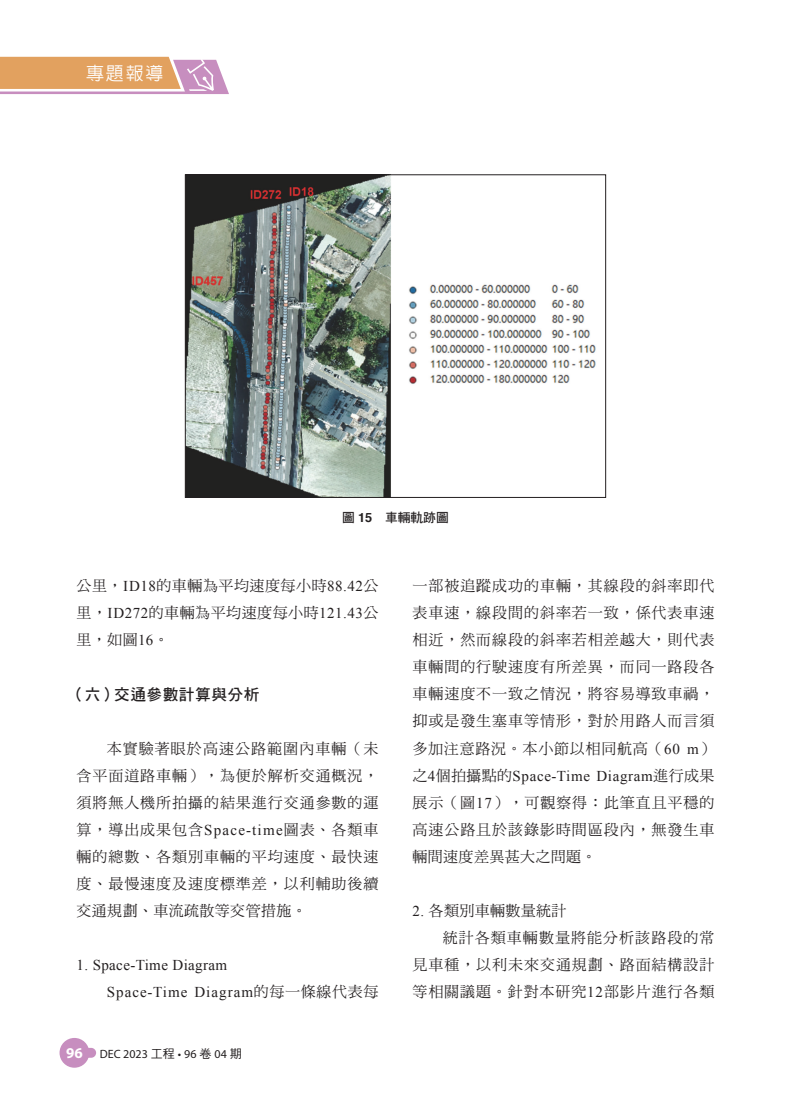
<style>
.page{position:relative;width:808px;height:1106px;background:#fff}
.page>*{position:absolute;margin:0;border:0;box-sizing:border-box;transform-origin:0 0}
.t1{font:500 18px "AR Hei B5";color:#fff}
.t2{font:15.75px "DF Hei Std W7";letter-spacing:.03em;color:#231f20}
.t3{font:15px/27px "DF Ming Std W5";letter-spacing:.06em;color:#231f20;text-align:justify}
.t4{font:15px/27px "Times New Roman";letter-spacing:.045em;color:#231f20}
.t5{font:15px "DF Ming Std W5";letter-spacing:.025em;color:#231f20}
.t6{font:12.75px "DF Hei Std W7";color:#231f20}
.t7{font:12px "Myriad Pro";color:#231f20}
.s1{font-family:"Helvetica";font-weight:700}
.s2{font-family:"Times New Roman"}
.s3{font-family:"DF Ming Std W5"}
.s4{font-weight:700;font-size:15px;color:#fff}
.s5{font-family:"DF Hei Std W5"}
</style>
<div class="page">
<div style="left:60px;top:1037px;width:29px;height:30px;background:#c78ebf;border-radius:50%"></div>
<div style="left:70px;top:1047px;width:26px;height:10px;background:#c78ebf;border-radius:5px"></div>
<svg style="left:0;top:57px;width:229px;height:37px;background:#e0a988"></svg>
<img style="left:187px;top:176px;width:409px;height:320px">
<div style="left:185px;top:174px;width:421px;height:324px;border:1px solid #231f20"></div>
<p class="t1" style="left:86px;top:64px;width:79px">專題報導</p>
<p class="t6" style="left:342px;top:510px;width:108px">圖 <span class="s1">15</span>　車輛軌跡圖</p>
<p class="t3" style="left:77px;top:572px;width:304px">公里，<span class="s2">ID18</span>的車輛為平均速度每小時<span class="s2">88.42</span>公里，<span class="s2">ID272</span>的車輛為平均速度每小時<span class="s2">121.43</span>公里，如圖<span class="s2">16</span>。</p>
<p class="t2" style="left:69px;top:686px;width:192px">（六）交通參數計算與分析</p>
<p class="t3" style="left:77px;top:734px;width:303px;text-indent:30px">本實驗著眼於高速公路範圍內車輛（未含平面道路車輛），為便於解析交通概況，須將無人機所拍攝的結果進行交通參數的運算，導出成果包含<span class="s2">Space-time</span>圖表、各類車輛的總數、各類別車輛的平均速度、最快速度、最慢速度及速度標準差，以利輔助後續交通規劃、車流疏散等交管措施。</p>
<p class="t4" style="left:107px;top:950px;width:273px;text-indent:-30px">1. Space-Time Diagram<br>Space-Time Diagram<span class="s3">的每一條線代表每</span></p>
<p class="t7" style="left:66px;top:1046px;width:177px"><span class="s4">96</span> DEC 2023 <span class="s5">工程</span> • 96 <span class="s5">卷</span> 04 <span class="s5">期</span></p>
<p class="t3" style="left:412px;top:572px;width:303px">一部被追蹤成功的車輛，其線段的斜率即代表車速，線段間的斜率若一致，係代表車速相近，然而線段的斜率若相差越大，則代表車輛間的行駛速度有所差異，而同一路段各車輛速度不一致之情況，將容易導致車禍，抑或是發生塞車等情形，對於用路人而言須多加注意路況。本小節以相同航高（<span class="s2">60 m</span>）</p>
<p class="t4" style="left:412px;top:761px;width:303px"><span class="s3">之</span>4<span class="s3">個拍攝點的</span>Space-Time Diagram<span class="s3">進行成果</span></p>
<p class="t3" style="left:412px;top:788px;width:303px">展示（圖<span class="s2">17</span>），可觀察得：此筆直且平穩的高速公路且於該錄影時間區段內，無發生車輛間速度差異甚大之問題。</p>
<p class="t5" style="left:412px;top:902px;width:156px"><span class="s2">2.</span> 各類別車輛數量統計</p>
<p class="t3" style="left:443px;top:923px;width:273px">統計各類車輛數量將能分析該路段的常</p>
<p class="t3" style="left:412px;top:950px;width:303px">見車種，以利未來交通規劃、路面結構設計</p>
<p class="t3" style="left:412px;top:977px;width:303px">等相關議題。針對本研究<span class="s2">12</span>部影片進行各類</p>
</div>
